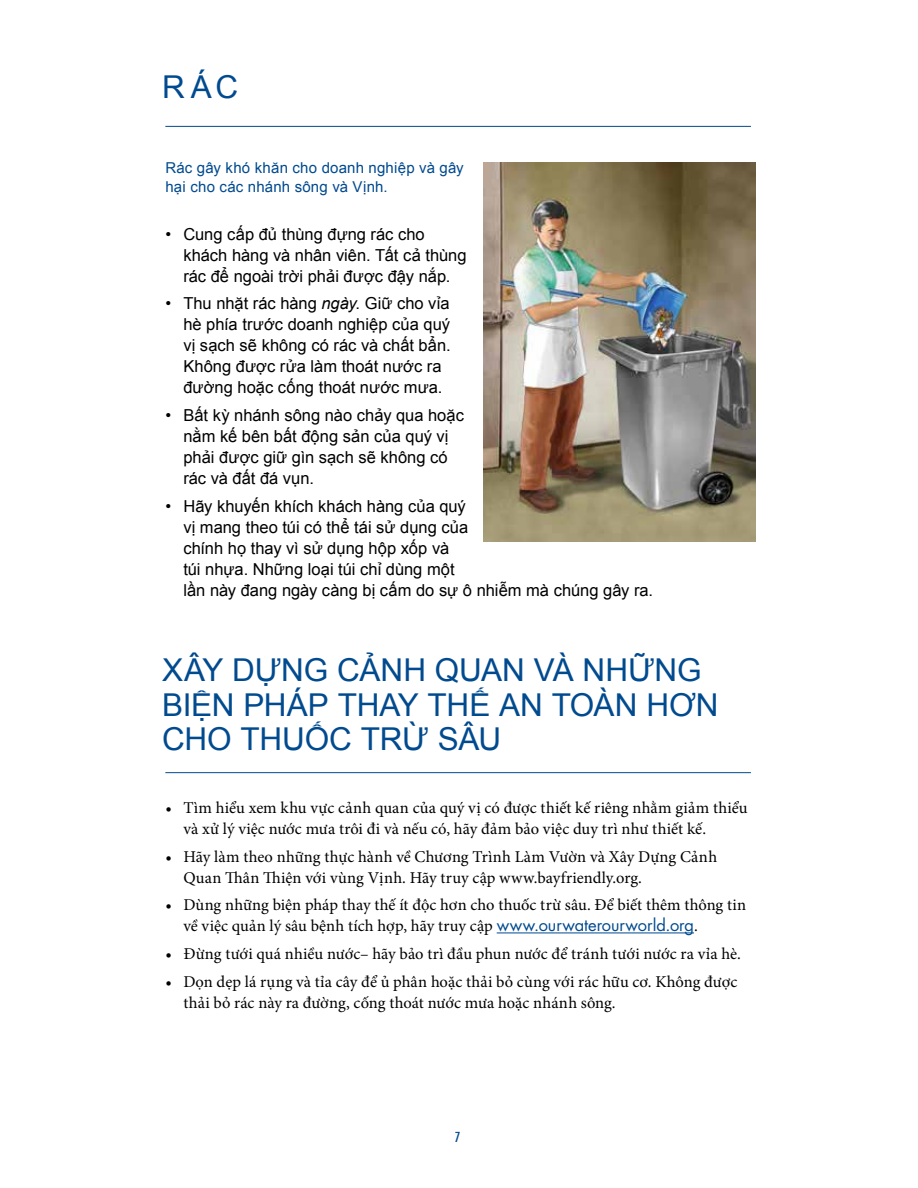
<style>
.page{position:relative;width:918px;height:1188px;background:#fff}
.page>*{position:absolute;margin:0;border:0;box-sizing:border-box;transform-origin:0 0}
.t1{font:31.5px/34.5px "Arial";letter-spacing:-.005em;color:#004a8f}
.t2{font:16.5px/21px "Minion Pro";color:#000}
.t3{font:16.5px/21px "Arial";color:#000}
.t4{font:15px/19.5px "Arial";letter-spacing:.015em;color:#004a8f}
.t5{font:500 condensed 13.5px "Futura";color:#004a8f}
.s1{font-style:italic}
.s2{font-family:"Futura Std";color:#004a8f}
</style>
<div class="page">
<hr style="left:165px;top:126px;width:586px;height:1px;background:#004a8f">
<hr style="left:497px;top:933px;width:197px;height:1px;background:#004a8f">
<hr style="left:165px;top:772px;width:586px;height:1px;background:#004a8f">
<img style="left:483px;top:162px;width:273px;height:380px">
<h1 class="t1" style="left:162px;top:69px;width:78px">RÁC</h1>
<p class="t4" style="left:165px;top:158px;width:300px">Rác gây khó khăn cho doanh nghiệp và gây hại cho các nhánh sông và Vịnh.</p>
<p class="t3" style="left:183px;top:223px;width:285px;text-indent:-18px">• Cung cấp đủ thùng đựng rác cho khách hàng và nhân viên. Tất cả thùng rác để ngoài trời phải được đậy nắp.</p>
<p class="t3" style="left:183px;top:293px;width:269px;text-indent:-18px">• Thu nhặt rác hàng <span class="s1">ngày</span>. Giữ cho vỉa hè phía trước doanh nghiệp của quý vị sạch sẽ không có rác và chất bẩn.<br>Không được rửa làm thoát nước ra đường hoặc cống thoát nước mưa.</p>
<p class="t3" style="left:183px;top:405px;width:282px;text-indent:-18px">• Bất kỳ nhánh sông nào chảy qua hoặc nằm kế bên bất động sản của quý vị phải được giữ gìn sạch sẽ không có rác và đất đá vụn.</p>
<p class="t3" style="left:183px;top:496px;width:471px;text-indent:-18px">• Hãy khuyến khích khách hàng của quý<br>vị mang theo túi có thể tái sử dụ ng của<br>chính họ thay vì sử dụ ng hộp xốp và<br>túi nhựa. Những loại túi chỉ dùng một<br>lần này đang ngày càng bị cấm do sự ô nhiễm mà chúng gây ra.</p>
<h1 class="t1" style="left:162px;top:653px;width:558px">XÂY DỰNG CẢNH QUAN VÀ NHỮNG<br>BIỆN PHÁP THAY THẾ AN TOÀN HƠN<br>CHO THUỐC TRỪ SÂU</h1>
<p class="t2" style="left:183px;top:797px;width:566px;text-indent:-18px">• Tìm hiểu xem khu vực cảnh quan của quý vị có được thiết kế riêng nhằm giảm thiểu và xử lý việc nước mưa trôi đi và nếu có, hãy đảm bảo việc duy trì như thiết kế.</p>
<p class="t2" style="left:183px;top:846px;width:535px;text-indent:-18px">• Hãy làm theo những thực hành về Chương Trình Làm Vườn và Xây Dựng Cảnh<br>Quan Thân Thiện với vùng Vịnh. Hãy truy cập www.bayfriendly.org.</p>
<p class="t2" style="left:183px;top:895px;width:564px;text-indent:-18px">• Dùng những biện pháp thay thế ít độc hơn cho thuốc trừ sâu. Để biết thêm thông tin về việc quản lý sâu bệnh tích hợp, hãy truy cập <span class="s2">www.ourwaterourworld.org</span>.</p>
<p class="t2" style="left:165px;top:943px;width:577px">• Đừng tưới quá nhiều nước– hãy bảo trì đầu phun nước để tránh tưới nước ra vỉa hè.</p>
<p class="t2" style="left:183px;top:971px;width:555px;text-indent:-18px">• Dọn dẹp lá rụng và tỉa cây để ủ phân hoặc thải bỏ cùng với rác hữu cơ. Không được thải bỏ rác này ra đường, cống thoát nước mưa hoặc nhánh sông.</p>
<p class="t5" style="left:455px;top:1128px;width:7px">7</p>
</div>
